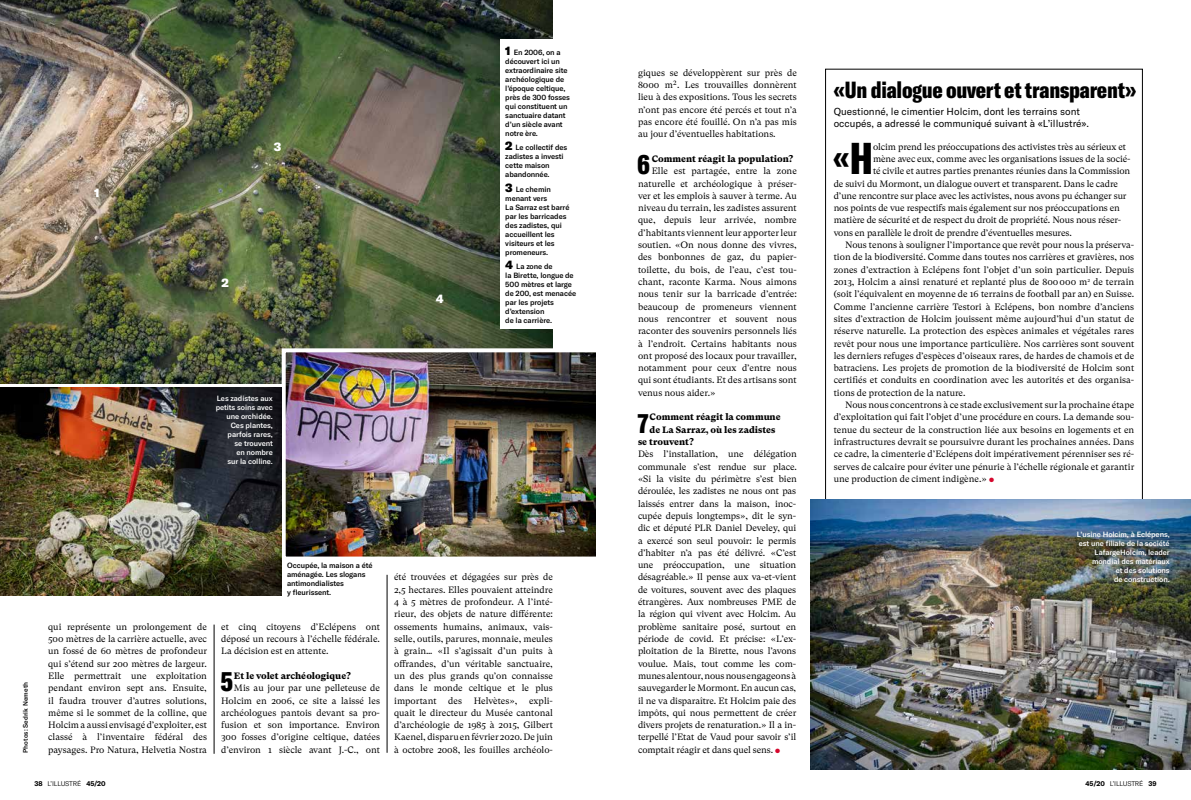
<style>
.page{position:relative;width:1191px;height:800px;background:#fff}
.page>*{position:absolute;margin:0;border:0;box-sizing:border-box;transform-origin:0 0}
.t1{font:900 extra-condensed 32.9px "GT America";color:#000}
.t2{font:900 extra-condensed 27.1px "GT America";color:#000}
.t3{font:900 extra-condensed 23px "GT America";letter-spacing:-.01em;color:#000}
.t4{font:900 12px "GT America";color:#fff}
.t5{font:10px/12px "GT America";color:#000}
.t6{font:9.2px/12.3px "GT Super Text";color:#000;text-align:justify}
.t7{font:900 9.2px "GT Super Text";color:#000}
.t8{font:500 7.5px/9px "GT America";letter-spacing:-.01em;color:#000}
.t9{font:500 7.5px/9px "GT America";letter-spacing:-.01em;color:#fff;text-align:right}
.t10{font:300 6.7px "GT America";letter-spacing:-.02em;color:#000}
.t11{font:500 6.5px "GT America";letter-spacing:.01em;color:#000}
.s1{font-weight:900;font-size:12px}
.s2{font-family:"GT America";font-size:6px;color:#d5072d}
.s3{font-size:43.8px}
.s4{font-weight:700}
</style>
<div class="page">
<img style="left:0;top:0;width:553px;height:384px">
<img style="left:287px;top:353px;width:309px;height:202px">
<div style="left:282px;top:348px;width:324px;height:212px;border:4px solid #fff"></div>
<img style="left:0;top:388px;width:282px;height:207px">
<img style="left:810px;top:499px;width:381px;height:270px">
<hr style="left:214px;top:624px;width:1px;height:129px;background:#000">
<hr style="left:387px;top:574px;width:1px;height:178px;background:#000">
<div style="left:499px;top:40px;width:96px;height:289px;background:#fff"></div>
<h3 class="t4" style="left:94px;top:185px;width:7px">1</h3>
<h3 class="t4" style="left:274px;top:138px;width:9px">3</h3>
<h3 class="t4" style="left:221px;top:275px;width:9px">2</h3>
<p class="t9" style="left:216px;top:394px;width:59px">Les zadistes aux petits soins avec une orchidée.<br>Ces plantes, parfois rares,<br>se trouvent<br>en nombre<br>sur la colline.</p>
<h3 class="t4" style="left:436px;top:291px;width:10px">4</h3>
<p class="t8" style="left:505px;top:48px;width:66px"><span class="s1">1</span> En 2006, on a découvert ici un extraordinaire site archéologique de l’époque celtique, près de 300 fosses qui constituent un sanctuaire datant d’un siècle avant notre ère.</p>
<p class="t8" style="left:505px;top:143px;width:63px"><span class="s1">2</span> Le collectif des zadistes a investi cette maison abandonnée.</p>
<p class="t8" style="left:505px;top:185px;width:66px"><span class="s1">3</span> Le chemin menant vers<br>La Sarraz est barré par les barricades des zadistes, qui accueillent les visiteurs et les promeneurs.</p>
<p class="t8" style="left:505px;top:262px;width:72px"><span class="s1">4</span> La zone de<br>la Birette, longue de<br>500 mètres et large de 200, est menacée par les projets d’extension<br>de la carrière.</p>
<p class="t11" style="left:22px;top:752px;width:72px;rotate:-90deg">Photos: Sedrik Nemeth</p>
<p class="t8" style="left:287px;top:560px;width:87px">Occupée, la maison a été aménagée. Les slogans antimondialistes<br>y fleurissent.</p>
<p class="t6" style="left:48px;top:620px;width:160px">qui repré sente un prolongement de 500 mètres de la carrière actuelle, avec un fossé de 60 mètres de profondeur qui s’étend sur 200 mètres de largeur.<br>Elle permettrait une exploitation pendant environ sept ans. Ensuite, il faudra trouver d’autres solutions, même si le sommet de la colline, que Holcim a aussi envisagé d’exploiter, est classé à l’inventaire fédéral des paysages. Pro Natura, Helvetia Nostra</p>
<p class="t6" style="left:221px;top:620px;width:160px">et cinq citoyens d’Eclépens ont déposé un recours à l’échelle fédérale.<br>La décision est en attente.</p>
<h2 class="t2" style="left:221px;top:664px;width:14px">5</h2>
<p class="t7" style="left:234px;top:670px;width:119px">Et le volet archéologique?</p>
<p class="t6" style="left:221px;top:681px;width:160px;text-indent:13px">Mis au jour par une pelleteuse de Holcim en 2006, ce site a laissé les archéologues pantois devant sa pro&shy;fusion et son importance. Environ 300 fosses d’origine celtique, datées d’environ 1 siècle avant J.-C., ont</p>
<p class="t6" style="left:394px;top:571px;width:160px">été trouvées et dégagées sur près de 2,5 hectares. Elles pouvaient atteindre 4 à 5 mètres de profondeur. A l’inté&shy;rieur, des objets de nature différente: ossements humains, animaux, vais&shy;selle, outils, parures, monnaie, meules à grain… «Il s’agissait d’un puits à offrandes, d’un véritable sanctuaire, un des plus grands qu’on connaisse dans le monde celtique et le plus important</p>
<p class="t6" style="left:394px;top:694px;width:160px;text-indent:80px">Helvètes», expli&shy;quait le directeur du Musée cantonal d’archéologie de 1985 à 2015, Gilbert Kaenel, disparu en février 2020. De juin à octobre 2008, les fouilles archéolo-</p>
<p class="t6" style="left:448px;top:694px;width:15px">des</p>
<p class="t6" style="left:638px;top:66px;width:160px">giques se développèrent sur près de 8000 m². Les trouvailles donnèrent lieu à des expositions. Tous les secrets n’ont pas encore été percés et tout n’a pas encore été fouillé. On n’a pas mis au jour d’éventuelles habitations.</p>
<h2 class="t2" style="left:637px;top:148px;width:14px">6</h2>
<p class="t7" style="left:651px;top:153px;width:143px">Comment réagit la population?</p>
<p class="t6" style="left:638px;top:165px;width:160px;text-indent:14px">Elle est partagée, entre la zone naturelle et archéologique à préser&shy;ver et les emplois à sauver à terme. Au niveau du terrain, les zadistes assurent que, depuis leur arrivée, nombre d’habitants viennent leur apporter leur soutien. «On nous donne des vivres, des bonbonnes de gaz, du papier&shy;toilette, du bois, de l’eau, c’est tou&shy;chant, raconte Karma. Nous aimons nous tenir sur la barricade d’entrée: beaucoup de promeneurs viennent nous rencontrer et souvent nous raconter des souvenirs personnels liés à l’endroit. Certains habitants nous ont proposé des locaux pour travailler, notamment pour ceux d’entre nous qui sont étudiants. Et des artisans sont venus nous aider.»</p>
<h2 class="t2" style="left:638px;top:406px;width:12px">7</h2>
<p class="t7" style="left:649px;top:412px;width:132px">Comment réagit la commune</p>
<p class="t7" style="left:649px;top:424px;width:127px">de La Sarraz, où les zadistes</p>
<p class="t7" style="left:638px;top:436px;width:57px">se trouvent?</p>
<p class="t6" style="left:638px;top:448px;width:160px">Dès l’installation, une délégation communale s’est rendue sur place. «Si la visite du périmètre s’est bien déroulée, les zadistes ne nous ont pas laissés entrer dans la maison, inoc&shy;cupée depuis longtemps», dit le syn&shy;dic et député PLR Daniel Develey, qui a exercé son seul pouvoir: le permis d’habiter n’a pas été délivré. «C’est une préoccupation, une situation désagréable.» Il pense aux va-et-vient de voitures, souvent avec des plaques étrangères. Aux nombreuses PME de la région qui vivent avec Holcim. Au problème sanitaire posé, surtout en période de covid. Et précise: «L’ex&shy;ploitation de la Birette, nous l’avons voulue. Mais, tout comme les com&shy;munes alentour, nous nous engageons à sauvegarder le Mormont. En aucun cas, il ne va disparaître. Et Holcim paie des impôts, qui nous permettent de créer divers projets de renaturation.» Il a in&shy;terpellé l’Etat de Vaud pour savoir s’il comptait réagir et dans quel sens. <span class="s2">●</span></p>
<h3 class="t3" style="left:833px;top:75px;width:304px">«Un dialogue ouvert et transparent»</h3>
<p class="t5" style="left:833px;top:105px;width:257px">Questionné, le cimentier Holcim, dont les terrains sont occupés, a adressé le communiqué suivant à «L’illustré».</p>
<h1 class="t1" style="left:833px;top:137px;width:41px">«<span class="s3">H</span></h1>
<p class="t6" style="left:873px;top:140px;width:254px">olcim prend les préoccupations des activistes très au sérieux et</p>
<p class="t6" style="left:873px;top:152px;width:259px">mène avec eux, comme avec les organisations issues de la socié-</p>
<p class="t6" style="left:873px;top:165px;width:259px">té civile et autres parties prenantes réunies dans la Commission</p>
<p class="t6" style="left:833px;top:177px;width:286px">de suivi du Mormont, un dialogue ouvert et transparent. Dans le cadre</p>
<p class="t6" style="left:833px;top:189px;width:294px">d’une rencontre sur place avec les activistes, nous avons pu échanger sur</p>
<p class="t6" style="left:833px;top:202px;width:288px">nos points de vue respectifs mais également sur nos préoccupations en</p>
<p class="t6" style="left:833px;top:214px;width:289px">matière de sécurité et de respect du droit de propriété. Nous nous réser-</p>
<p class="t6" style="left:833px;top:226px;width:240px">vons en parallèle le droit de prendre d’éventuelles mesures.</p>
<p class="t6" style="left:845px;top:239px;width:291px">Nous tenons à souligner l’importance que revêt pour nous la préserva-</p>
<p class="t6" style="left:833px;top:251px;width:302px">tion de la biodiversité. Comme dans toutes nos carrières et gravières, nos</p>
<p class="t6" style="left:833px;top:263px;width:302px">zones d’extraction à Eclépens font l’objet d’un soin particulier. Depuis</p>
<p class="t6" style="left:833px;top:275px;width:302px">2013, Holcim a ainsi renaturé et replanté plus de 800 000 m<sup>2</sup> de terrain</p>
<p class="t6" style="left:833px;top:288px;width:302px">(soit l’équivalent en moyenne de 16 terrains de football par an) en Suisse.</p>
<p class="t6" style="left:833px;top:300px;width:302px">Comme l’ancienne carrière Testori à Eclépens, bon nombre d’anciens</p>
<p class="t6" style="left:833px;top:312px;width:302px">sites d’extraction de Holcim jouissent même aujourd’hui d’un statut de</p>
<p class="t6" style="left:833px;top:325px;width:302px">réserve naturelle. La protection des espèces animales et végétales rares</p>
<p class="t6" style="left:833px;top:337px;width:302px">revêt pour nous une importance particulière. Nos carrières sont souvent</p>
<p class="t6" style="left:833px;top:349px;width:302px">les derniers refuges d’espèces d’oiseaux rares, de hardes de chamois et de</p>
<p class="t6" style="left:833px;top:362px;width:302px">batraciens. Les projets de promotion de la biodiversité de Holcim sont</p>
<p class="t6" style="left:833px;top:374px;width:302px">certifiés et conduits en coordination avec les autorités et des organisa-</p>
<p class="t6" style="left:833px;top:386px;width:133px">tions de protection de la nature.</p>
<p class="t6" style="left:845px;top:398px;width:291px">Nous nous concentrons à ce stade exclusivement sur la prochaine étape</p>
<p class="t6" style="left:833px;top:411px;width:302px">d’exploitation qui fait l’objet d’une procédure en cours. La demande sou-</p>
<p class="t6" style="left:833px;top:423px;width:302px">tenue du secteur de la construction liée aux besoins en logements et en</p>
<p class="t6" style="left:833px;top:435px;width:302px">infrastructures devrait se poursuivre durant les prochaines années. Dans</p>
<p class="t6" style="left:833px;top:448px;width:302px">ce cadre, la cimenterie d’Eclépens doit impérativement pérenniser ses ré-</p>
<p class="t6" style="left:833px;top:460px;width:302px">serves de calcaire pour éviter une pénurie à l’échelle régionale et garantir</p>
<p class="t6" style="left:833px;top:472px;width:162px">une production de ciment indigène.» <span class="s2">●</span></p>
<p class="t9" style="left:1077px;top:529px;width:94px">L’usine Holcim, à Eclépens, est une filiale de la société<br>LafargeHolcim, leader mondial des matériaux<br>et des solutions<br>de construction.</p>
<p class="t10" style="left:34px;top:779px;width:73px"><span class="s4">38</span> L’ILLUSTRÉ <span class="s4">45/20</span></p>
<p class="t10" style="left:1085px;top:779px;width:72px"><span class="s4">45/20</span> L’ILLUSTRÉ <span class="s4">39</span></p>
</div>
